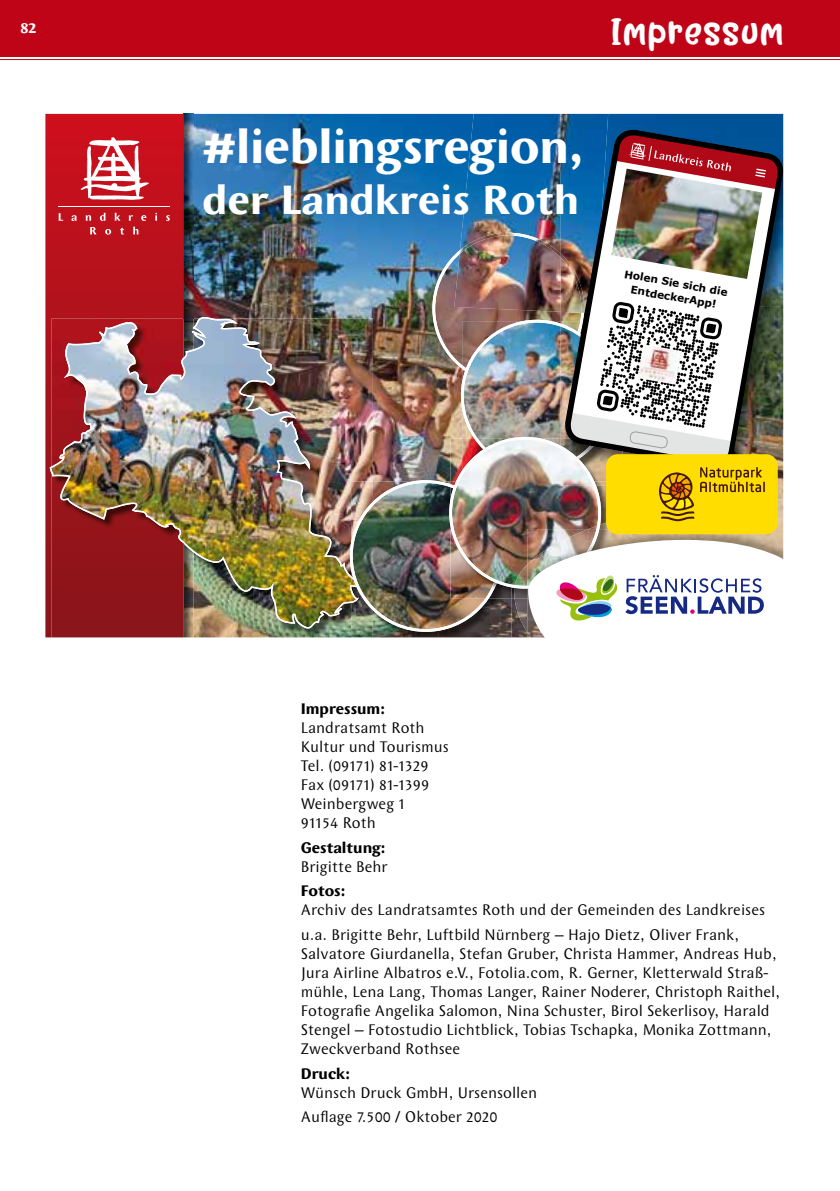
<style>
.page{position:relative;width:840px;height:1191px;background:#fff}
.page>*{position:absolute;margin:0;border:0;box-sizing:border-box;transform-origin:0 0}
.t1{font:700 49.2px "Wunderlich";color:#fff}
.t2{font:700 42.2px "Wunderlich";letter-spacing:.01em;color:#fff}
.t3{font:41.8px "Milkand Honey";letter-spacing:.025em;color:#fff}
.t4{font:16px/19px "Wunderlich OT";color:#000}
.t5{font:700 16px "Wunderlich OT";color:#000}
.t6{font:700 16px "Wunderlich OT";color:#fff}
.t7{font:700 10.6px/14px "Verdana";color:#000;text-align:center}
.t8{font:700 8.4px/12.6px "Verdana";color:#000;text-align:center}
</style>
<div class="page">
<div style="left:0;top:0;width:839px;height:57px;background:#c00418"></div>
<hr style="left:0;top:59px;width:839px;height:1px;background:#c00418">
<img style="left:193px;top:114px;width:589px;height:203px">
<img style="left:184px;top:114px;width:9px;height:203px">
<svg style="left:45px;top:114px;width:139px;height:523px;background:#bb131e"></svg>
<img style="left:253px;top:630px;width:97px;height:7px">
<img style="left:193px;top:630px;width:60px;height:7px">
<img style="left:184px;top:630px;width:9px;height:7px">
<img style="left:51px;top:630px;width:133px;height:7px">
<img style="left:50px;top:317px;width:300px;height:311px">
<svg style="left:90px;top:227px;width:6px;height:7px"></svg>
<svg style="left:105px;top:229px;width:6px;height:6px"></svg>
<svg style="left:120px;top:227px;width:4px;height:7px"></svg>
<svg style="left:133px;top:227px;width:5px;height:7px"></svg>
<svg style="left:81px;top:137px;width:68px;height:63px"></svg>
<svg style="left:59px;top:213px;width:4px;height:8px"></svg>
<svg style="left:71px;top:215px;width:6px;height:6px"></svg>
<svg style="left:86px;top:215px;width:5px;height:6px"></svg>
<svg style="left:100px;top:213px;width:5px;height:8px"></svg>
<svg style="left:115px;top:213px;width:5px;height:8px"></svg>
<svg style="left:129px;top:215px;width:4px;height:6px"></svg>
<svg style="left:141px;top:215px;width:5px;height:6px"></svg>
<svg style="left:155px;top:213px;width:2px;height:8px"></svg>
<svg style="left:166px;top:215px;width:4px;height:6px"></svg>
<hr style="left:59px;top:206px;width:111px;height:1px;background:#fff">
<img style="left:459px;top:114px;width:148px;height:119px">
<img style="left:561px;top:126px;width:221px;height:107px">
<img style="left:350px;top:233px;width:432px;height:404px">
<img style="left:637px;top:344px;width:44px;height:41px">
<p class="t6" style="left:20px;top:19px;width:17px">82</p>
<h3 class="t3" style="left:610px;top:7px;width:174px">Impressum</h3>
<h1 class="t1" style="left:202px;top:119px;width:383px">#lieblingsregion,</h1>
<h2 class="t2" style="left:202px;top:176px;width:378px">der Landkreis Roth</h2>
<p class="t7" style="left:625px;top:267px;width:106px;rotate:10deg">Holen Sie sich die<br>EntdeckerApp!</p>
<p class="t8" style="left:638px;top:272px;width:85px;rotate:10deg">Holen Sie sich die<br>EntdeckerApp!</p>
<p class="t5" style="left:300px;top:699px;width:86px">Impressum:</p>
<p class="t4" style="left:300px;top:718px;width:150px">Landratsamt Roth<br>Kultur und Tourismus<br>Tel. (09171) 81-1329<br>Fax (09171) 81-1399<br>Weinbergweg 1<br>91154 Roth</p>
<p class="t5" style="left:300px;top:838px;width:86px">Gestaltung:</p>
<p class="t4" style="left:300px;top:857px;width:88px">Brigitte Behr</p>
<p class="t5" style="left:300px;top:881px;width:46px">Fotos:</p>
<p class="t4" style="left:300px;top:897px;width:465px;line-height:24.6px">Archiv des Landratsamtes Roth und der Gemeinden des Landkreises u.a. Brigitte Behr, Luftbild Nürnberg – Hajo Dietz, Oliver Frank,</p>
<p class="t4" style="left:300px;top:944px;width:481px">Salvatore Giurdanella, Stefan Gruber, Christa Hammer, Andreas Hub, Jura Airline Albatros e.V., Fotolia.com, R. Gerner, Kletterwald Straß&shy;mühle, Lena Lang, Thomas Langer, Rainer Noderer, Christoph Raithel, Fotografie Angelika Salomon, Nina Schuster, Birol Sekerlisoy, Harald Stengel – Fotostudio Lichtblick, Tobias Tschapka, Monika Zottmann, Zweckverband Rothsee</p>
<p class="t5" style="left:300px;top:1064px;width:51px">Druck:</p>
<p class="t4" style="left:300px;top:1080px;width:238px;line-height:24.6px">Wünsch Druck GmbH, Ursensollen<br>Auflage 7.500 / Oktober 2020</p>
</div>
